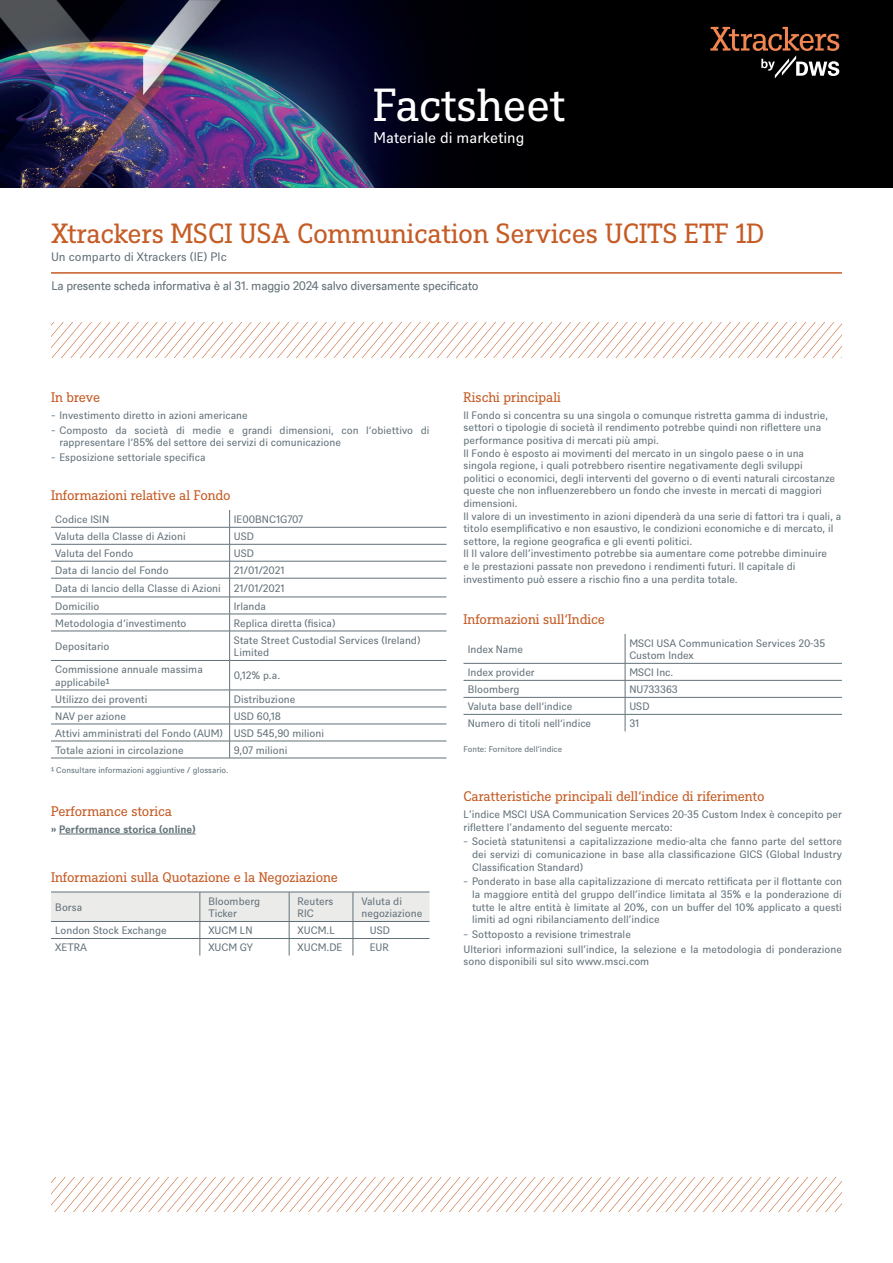
<style>
.page{position:relative;width:893px;height:1263px;background:#fff}
.page>*{position:absolute;margin:0;border:0;box-sizing:border-box;transform-origin:0 0}
.t1{font:45px "DWS Slab";letter-spacing:-.01em;color:#fff}
.t2{font:27px "DWS Slab";color:#c55c26}
.t3{font:15px "DWS Sans";color:#fff}
.t4{font:13.5px "DWS Slab";letter-spacing:-.005em;color:#c55c26}
.t5{font:12px "DWS Sans TT";letter-spacing:-.025em;color:#627179}
.t6{font:12px "DWS Sans";color:#627179}
.t7{font:10.5px/12.6px "DWS Sans";color:#627179}
.t8{font:700 10.5px "DWS Sans";color:#627179}
.t9{font:8.25px "DWS Sans";color:#627179}
</style>
<div class="page">
<img style="left:0;top:0;width:893px;height:188px">
<hr style="left:59px;top:834px;width:137px;height:1px;background:#627179">
<hr style="left:51px;top:527px;width:179px;height:1px;background:#627179">
<hr style="left:230px;top:527px;width:216px;height:1px;background:#627179">
<hr style="left:51px;top:544px;width:179px;height:1px;background:#627179">
<hr style="left:230px;top:544px;width:216px;height:1px;background:#627179">
<hr style="left:51px;top:561px;width:179px;height:1px;background:#627179">
<hr style="left:230px;top:561px;width:216px;height:1px;background:#627179">
<hr style="left:51px;top:578px;width:179px;height:1px;background:#627179">
<hr style="left:230px;top:578px;width:216px;height:1px;background:#627179">
<hr style="left:51px;top:597px;width:179px;height:1px;background:#627179">
<hr style="left:230px;top:597px;width:216px;height:1px;background:#627179">
<hr style="left:51px;top:614px;width:179px;height:1px;background:#627179">
<hr style="left:230px;top:614px;width:216px;height:1px;background:#627179">
<hr style="left:51px;top:631px;width:179px;height:1px;background:#627179">
<hr style="left:230px;top:631px;width:216px;height:1px;background:#627179">
<hr style="left:51px;top:660px;width:179px;height:1px;background:#627179">
<hr style="left:230px;top:660px;width:216px;height:1px;background:#627179">
<hr style="left:51px;top:690px;width:179px;height:1px;background:#627179">
<hr style="left:230px;top:690px;width:216px;height:1px;background:#627179">
<hr style="left:51px;top:707px;width:179px;height:1px;background:#627179">
<hr style="left:51px;top:724px;width:179px;height:1px;background:#627179">
<hr style="left:51px;top:741px;width:179px;height:1px;background:#627179">
<hr style="left:230px;top:707px;width:216px;height:1px;background:#627179">
<hr style="left:230px;top:724px;width:216px;height:1px;background:#627179">
<hr style="left:230px;top:741px;width:216px;height:1px;background:#627179">
<hr style="left:230px;top:758px;width:216px;height:1px;background:#627179">
<svg style="left:229px;top:510px;width:1px;height:248px"></svg>
<hr style="left:51px;top:758px;width:179px;height:1px;background:#627179">
<svg style="left:51px;top:892px;width:378px;height:63px"></svg>
<hr style="left:463px;top:663px;width:162px;height:1px;background:#627179">
<hr style="left:625px;top:663px;width:217px;height:1px;background:#627179">
<hr style="left:463px;top:680px;width:162px;height:1px;background:#627179">
<hr style="left:625px;top:680px;width:217px;height:1px;background:#627179">
<hr style="left:463px;top:697px;width:162px;height:1px;background:#627179">
<hr style="left:625px;top:697px;width:217px;height:1px;background:#627179">
<hr style="left:463px;top:714px;width:162px;height:1px;background:#627179">
<hr style="left:625px;top:714px;width:217px;height:1px;background:#627179">
<svg style="left:625px;top:634px;width:1px;height:97px"></svg>
<hr style="left:51px;top:272px;width:791px;height:2px;background:#c55c26">
<svg style="left:52px;top:322px;width:790px;height:35px"></svg>
<svg style="left:51px;top:1177px;width:791px;height:35px"></svg>
<svg style="left:710px;top:27px;width:129px;height:51px;background:#3a2921"></svg>
<h1 class="t1" style="left:373px;top:74px;width:193px">Factsheet</h1>
<h3 class="t3" style="left:373px;top:127px;width:152px">Materiale di marketing</h3>
<h2 class="t2" style="left:51px;top:215px;width:715px">Xtrackers MSCI USA Communication Services UCITS ETF 1D</h2>
<p class="t6" style="left:51px;top:249px;width:177px">Un comparto di Xtrackers (IE) Plc</p>
<p class="t5" style="left:51px;top:278px;width:428px">La presente scheda informativa è al 31. maggio 2024 salvo diversamente specificato</p>
<p class="t4" style="left:51px;top:388px;width:51px">In breve</p>
<p class="t7" style="left:51px;top:407px;width:380px;line-height:14.7px">̵ Investimento diretto in azioni americane<br>̵ Composto da società di medie e grandi dimensioni, con l‘obiettivo di</p>
<p class="t7" style="left:51px;top:434px;width:291px;line-height:14.7px;text-indent:9px">rappresentare l‘85% del settore dei servizi di comunicazione ̵ Esposizione settoriale specifica</p>
<p class="t4" style="left:51px;top:486px;width:181px">Informazioni relative al Fondo</p>
<p class="t7" style="left:55px;top:512px;width:55px">Codice ISIN</p>
<p class="t7" style="left:234px;top:512px;width:71px">IE00BNC1G707</p>
<p class="t7" style="left:55px;top:529px;width:132px">Valuta della Classe di Azioni</p>
<p class="t7" style="left:234px;top:529px;width:22px">USD</p>
<p class="t7" style="left:55px;top:546px;width:80px">Valuta del Fondo</p>
<p class="t7" style="left:234px;top:546px;width:22px">USD</p>
<p class="t7" style="left:55px;top:563px;width:115px">Data di lancio del Fondo</p>
<p class="t7" style="left:55px;top:560px;width:231px;line-height:17.9px;text-align:justify;text-indent:179px">21/01/2021<br>Data di lancio della Classe di Azioni 21/01/2021<br>Domicilio</p>
<p class="t7" style="left:234px;top:599px;width:34px">Irlanda</p>
<p class="t7" style="left:55px;top:616px;width:133px">Metodologia d‘investimento</p>
<p class="t7" style="left:234px;top:616px;width:103px">Replica diretta (fisica)</p>
<p class="t7" style="left:55px;top:639px;width:56px">Depositario</p>
<p class="t7" style="left:234px;top:633px;width:188px">State Street Custodial Services (Ireland)<br>Limited</p>
<p class="t7" style="left:55px;top:662px;width:149px">Commissione annuale massima applicabile¹</p>
<p class="t7" style="left:234px;top:669px;width:48px">0,12% p.a.</p>
<p class="t7" style="left:55px;top:692px;width:94px">Utilizzo dei proventi</p>
<p class="t7" style="left:234px;top:692px;width:63px">Distribuzione</p>
<p class="t7" style="left:55px;top:709px;width:72px">NAV per azione</p>
<p class="t7" style="left:55px;top:707px;width:270px;line-height:17px;text-indent:179px">USD 60,18<br>Attivi amministrati del Fondo (AUM) USD 545,90 milioni<br>Totale azioni in circolazione</p>
<p class="t7" style="left:234px;top:743px;width:55px">9,07 milioni</p>
<p class="t9" style="left:51px;top:764px;width:179px">¹ Consultare informazioni aggiuntive / glossario.</p>
<p class="t4" style="left:51px;top:802px;width:123px">Performance storica</p>
<p class="t8" style="left:51px;top:822px;width:146px">» Performance storica (online)</p>
<p class="t4" style="left:51px;top:867px;width:288px">Informazioni sulla Quotazione e la Negoziazione</p>
<p class="t7" style="left:55px;top:900px;width:28px">Borsa</p>
<p class="t7" style="left:208px;top:894px;width:53px">Bloomberg<br>Ticker</p>
<p class="t7" style="left:298px;top:894px;width:37px">Reuters<br>RIC</p>
<p class="t7" style="left:361px;top:894px;width:62px">Valuta di negoziazione</p>
<p class="t7" style="left:55px;top:923px;width:113px">London Stock Exchange</p>
<p class="t7" style="left:208px;top:923px;width:46px">XUCM LN</p>
<p class="t7" style="left:298px;top:923px;width:39px">XUCM.L</p>
<p class="t7" style="left:370px;top:923px;width:22px">USD</p>
<p class="t7" style="left:55px;top:940px;width:33px">XETRA</p>
<p class="t7" style="left:208px;top:940px;width:46px">XUCM GY</p>
<p class="t7" style="left:298px;top:940px;width:46px">XUCM.DE</p>
<p class="t7" style="left:370px;top:940px;width:20px">EUR</p>
<p class="t4" style="left:463px;top:388px;width:99px">Rischi principali</p>
<p class="t7" style="left:463px;top:408px;width:379px">Il Fondo si concentra su una singola o comunque ristretta gamma di industrie, settori o tipologie di società il rendimento potrebbe quindi non riflettere una performance positiva di mercati più ampi.<br>Il Fondo è esposto ai movimenti del mercato in un singolo paese o in una<br>singola regione, i quali potrebbero risentire negativamente degli sviluppi<br>politici o economici, degli interventi del governo o di eventi naturali circostanze queste che non influenzerebbero un fondo che investe in mercati di maggiori dimensioni.<br>Il valore di un investimento in azioni dipenderà da una serie di fattori tra i quali, a titolo esemplificativo e non esaustivo, le condizioni economiche e di mercato, il settore, la regione geografica e gli eventi politici.<br>Il Il valore dell’investimento potrebbe sia aumentare come potrebbe diminuire<br>e le prestazioni passate non prevedono i rendimenti futuri. Il capitale di investimento può essere a rischio fino a una perdita totale.</p>
<p class="t4" style="left:463px;top:610px;width:143px">Informazioni sull‘Indice</p>
<p class="t7" style="left:468px;top:642px;width:57px">Index Name</p>
<p class="t7" style="left:629px;top:636px;width:197px">MSCI USA Communication Services 20-35<br>Custom Index</p>
<p class="t7" style="left:468px;top:665px;width:68px">Index provider</p>
<p class="t7" style="left:629px;top:665px;width:46px">MSCI Inc.</p>
<p class="t7" style="left:468px;top:682px;width:53px">Bloomberg</p>
<p class="t7" style="left:629px;top:682px;width:50px">NU733363</p>
<p class="t7" style="left:468px;top:699px;width:106px">Valuta base dell‘indice</p>
<p class="t7" style="left:629px;top:699px;width:22px">USD</p>
<p class="t7" style="left:468px;top:716px;width:125px">Numero di titoli nell‘indice</p>
<p class="t7" style="left:629px;top:716px;width:11px">31</p>
<p class="t9" style="left:463px;top:743px;width:100px">Fonte: Fornitore dell‘indice</p>
<p class="t4" style="left:463px;top:787px;width:303px">Caratteristiche principali dell‘indice di riferimento</p>
<p class="t7" style="left:463px;top:807px;width:380px">L’indice MSCI USA Communication Services 20-35 Custom Index è concepito per riflettere l’andamento del seguente mercato:</p>
<p class="t7" style="left:472px;top:835px;width:372px;text-align:justify;text-indent:-9px">̵ Società statunitensi a capitalizzazione medio-alta che fanno parte del settore dei servizi di comunicazione in base alla classificazione GICS (Global Industry Classification Standard)</p>
<p class="t7" style="left:472px;top:875px;width:371px;text-align:justify;text-indent:-9px">̵ Ponderato in base alla capitalizzazione di mercato rettificata per il flottante con la maggiore entità del gruppo dell’indice limitata al 35% e la ponderazione di tutte le altre entità è limitate al 20%, con un buffer del 10% applicato a questi limiti ad ogni ribilanciamento dell’indice</p>
<p class="t7" style="left:463px;top:926px;width:380px;line-height:14.7px">̵ Sottoposto a revisione trimestrale<br>Ulteriori informazioni sull’indice, la selezione e la metodologia di ponderazione</p>
<p class="t7" style="left:463px;top:954px;width:187px">sono disponibili sul sito www.msci.com</p>
</div>
